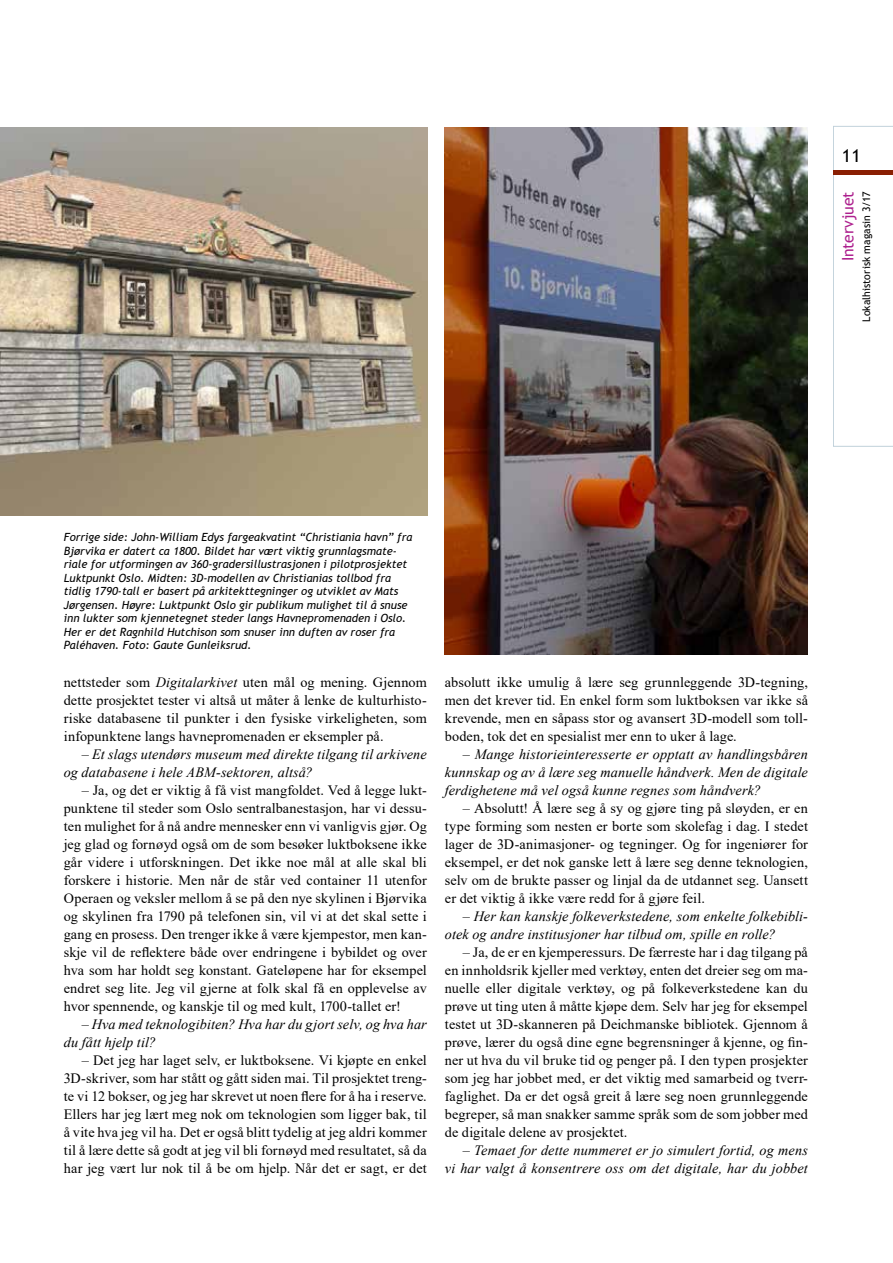
<style>
.page{position:relative;width:893px;height:1263px;background:#fff}
.page>*{position:absolute;margin:0;border:0;box-sizing:border-box;transform-origin:0 0}
.t1{font:18px "Trebuchet MS";color:#000}
.t2{font:15.75px "Trebuchet MS";letter-spacing:-.01em;color:#ad208e}
.t3{font:14.25px/18px "Times New Roman";letter-spacing:.005em;color:#000;text-align:justify}
.t4{font:italic 14.25px/18px "Times New Roman";letter-spacing:.005em;color:#000}
.t5{font:italic 11.25px/13.5px "Trebuchet MS";color:#000}
.t6{font:10.5px "Trebuchet MS";letter-spacing:.005em;color:#000}
.s1{font-style:italic}
.s2{font-style:normal}
</style>
<div class="page">
<img style="left:0;top:128px;width:427px;height:387px">
<img style="left:445px;top:128px;width:363px;height:527px">
<svg style="left:833px;top:126px;width:60px;height:320px"></svg>
<hr style="left:833px;top:170px;width:60px;height:4px;background:#8a1f03">
<p class="t1" style="left:842px;top:144px;width:20px">11</p>
<p class="t2" style="left:838px;top:261px;width:71px;rotate:-90deg">Intervjuet</p>
<p class="t6" style="left:860px;top:322px;width:132px;rotate:-90deg">Lokalhistorisk magasin 3/17</p>
<p class="t5" style="left:64px;top:531px;width:350px">Forrige side: John-William Edys fargeakvatint “Christiania havn” fra Bjørvika er datert ca 1800. Bildet har vært viktig grunnlagsmate&shy;riale for utformingen av 360-gradersillustrasjonen i pilotprosjektet Luktpunkt Oslo. Midten: 3D-modellen av Christianias tollbod fra tidlig 1790-tall er basert på arkitekttegninger og utviklet av Mats Jørgensen. Høyre: Luktpunkt Oslo gir publikum mulighet til å snuse inn lukter som kjennetegnet steder langs Havnepromenaden i Oslo.<br>Her er det Ragnhild Hutchison som snuser inn duften av roser fra Paléhaven. Foto: Gaute Gunleiksrud.</p>
<p class="t3" style="left:64px;top:673px;width:365px">nettsteder som <span class="s1">Digitalarkivet</span> uten mål og mening. Gjennom dette prosjektet tester vi altså ut måter å lenke de kulturhisto&shy;riske databasene til punkter i den fysiske virkeligheten, som infopunktene langs havnepromenaden er eksempler på.</p>
<p class="t4" style="left:64px;top:745px;width:365px;text-indent:18px"><span class="s2">–</span> Et slags utendørs museum med direkte tilgang til arkivene og databasene i hele ABM-sektoren, altså?</p>
<p class="t3" style="left:64px;top:781px;width:365px;text-indent:18px">– Ja, og det er viktig å få vist mangfoldet. Ved å legge lukt&shy;punktene til steder som Oslo sentralbanestasjon, har vi dessu&shy;ten mulighet for å nå andre mennesker enn vi vanligvis gjør. Og jeg glad og fornøyd også om de som besøker luktboksene ikke går videre i utforskningen. Det ikke noe mål at alle skal bli forskere i historie. Men når de står ved container 11 utenfor Operaen og veksler mellom å se på den nye skylinen i Bjørvika og skylinen fra 1790 på telefonen sin, vil vi at det skal sette i gang en prosess. Den trenger ikke å være kjempestor, men kan&shy;skje vil de reflektere både over endringene i bybildet og over hva som har holdt seg konstant. Gateløpene har for eksempel endret seg lite. Jeg vil gjerne at folk skal få en opplevelse av hvor spennende, og kanskje til og med kult, 1700-tallet er!</p>
<p class="t4" style="left:64px;top:1015px;width:365px;text-indent:18px"><span class="s2">–</span> Hva med teknologibiten? Hva har du gjort selv, og hva har du fått hjelp til?</p>
<p class="t3" style="left:64px;top:1051px;width:365px;text-indent:18px">– Det jeg har laget selv, er luktboksene. Vi kjøpte en enkel 3D-skriver, som har stått og gått siden mai. Til prosjektet treng&shy;te vi 12 bokser, og jeg har skrevet ut noen flere for å ha i reserve.<br>Ellers har jeg lært meg nok om teknologien som ligger bak, til å vite hva jeg vil ha. Det er også blitt tydelig at jeg aldri kommer til å lære dette så godt at jeg vil bli fornøyd med resultatet, så da har jeg vært lur nok til å be om hjelp. Når det er sagt, er det</p>
<p class="t3" style="left:445px;top:673px;width:365px">absolutt ikke umulig å lære seg grunnleggende 3D-tegning, men det krever tid. En enkel form som luktboksen var ikke så krevende, men en såpass stor og avansert 3D-modell som toll&shy;boden, tok det en spesialist mer enn to uker å lage.</p>
<p class="t4" style="left:445px;top:745px;width:365px;text-align:justify;text-indent:18px"><span class="s2">–</span> Mange historieinteresserte er opptatt av handlingsbåren kunnskap og av å lære seg manuelle håndverk. Men de digitale ferdighetene må vel også kunne regnes som håndverk?</p>
<p class="t3" style="left:445px;top:799px;width:365px;text-indent:18px">– Absolutt! Å lære seg å sy og gjøre ting på sløyden, er en type forming som nesten er borte som skolefag i dag. I stedet lager de 3D-animasjoner- og tegninger. Og for ingeniører for eksempel, er det nok ganske lett å lære seg denne teknologien, selv om de brukte passer og linjal da de utdannet seg. Uansett er det viktig å ikke være redd for å gjøre feil.</p>
<p class="t4" style="left:445px;top:907px;width:365px;text-indent:18px"><span class="s2">–</span> Her kan kanskje folkeverkstedene, som enkelte folkebibli&shy;otek og andre institusjoner har tilbud om, spille en rolle?</p>
<p class="t3" style="left:445px;top:943px;width:365px;text-indent:18px">– Ja, de er en kjemperessurs. De færreste har i dag tilgang på en innholdsrik kjeller med verktøy, enten det dreier seg om ma&shy;nuelle eller digitale verktøy, og på folkeverkstedene kan du prøve ut ting uten å måtte kjøpe dem. Selv har jeg for eksempel testet ut 3D-skanneren på Deichmanske bibliotek. Gjennom å prøve, lærer du også dine egne begrensninger å kjenne, og fin&shy;ner ut hva du vil bruke tid og penger på. I den typen prosjekter som jeg har jobbet med, er det viktig med samarbeid og tverr&shy;faglighet. Da er det også greit å lære seg noen grunnleggende begreper, så man snakker samme språk som de som jobber med de digitale delene av prosjektet.</p>
<p class="t4" style="left:445px;top:1141px;width:365px;text-align:right"><span class="s2">–</span> Temaet for dette nummeret er jo simulert fortid, og mens<br>vi har valgt å konsentrere oss om det digitale, har du jobbet</p>
</div>
